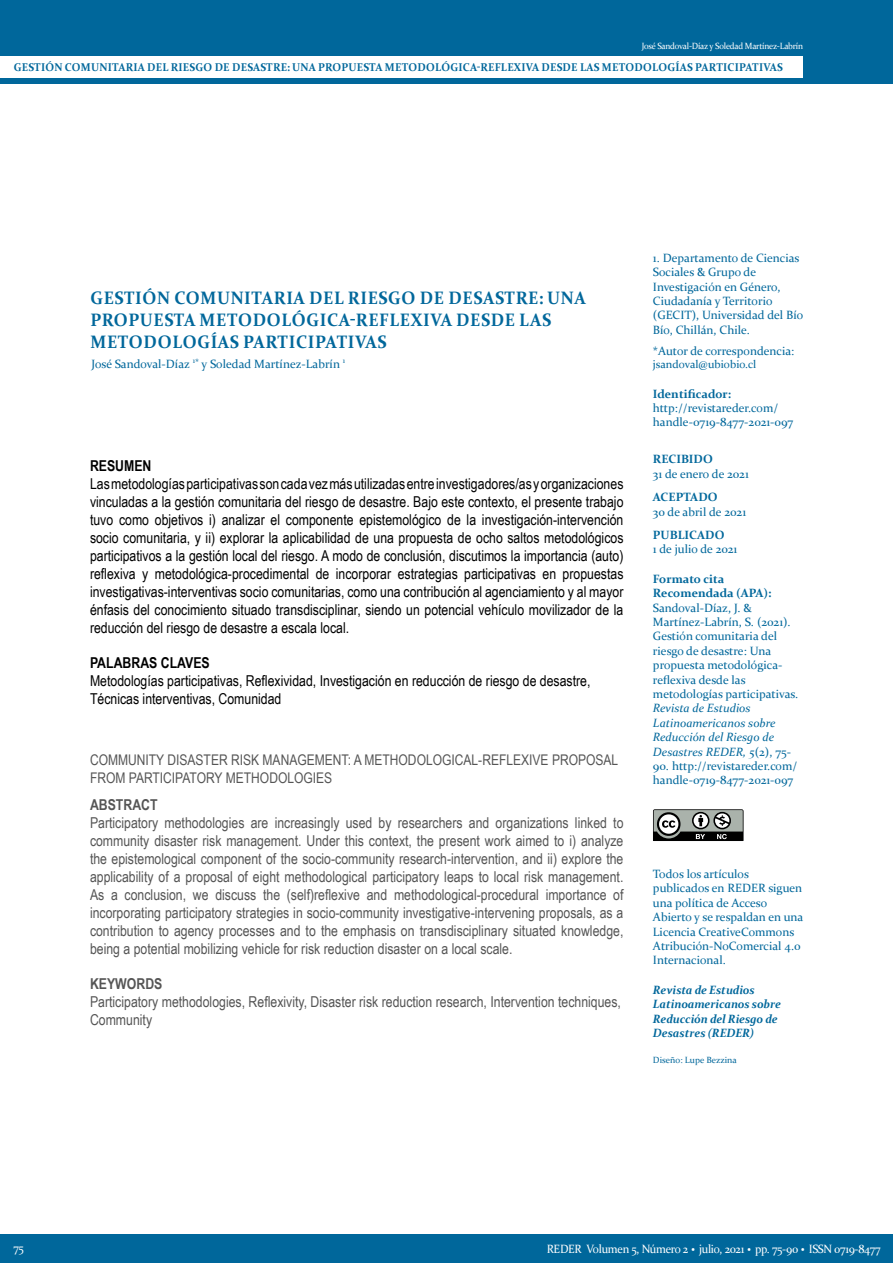
<style>
.page{position:relative;width:893px;height:1263px;background:#fff}
.page>*{position:absolute;margin:0;border:0;box-sizing:border-box;transform-origin:0 0}
.Título{font:700 18px/21.6px "Constantia";letter-spacing:.035em;color:#00679b;scale:.95 1}
.Cuerpo_PRIMER_PÁRRAF{font:15px/18px "Arial Narrow";color:#000;text-align:justify}
.Cuerpo_PRIMER_PÁRRAF-2{font:15px/18px "Arial Narrow";color:#555;text-align:justify}
.Subtítulos{font:700 15px "Arial Narrow";color:#000}
.Subtítulos-2{font:700 15px "Arial Narrow";color:#555}
.Subtítulos-3{font:14.7px/18px "Arial Narrow";color:#555}
.Autor{font:12px/14.4px "Constantia";color:#00679b}
.Título-2{font:italic 700 12px/14.4px "Constantia";letter-spacing:-.005em;color:#00679b;scale:.95 1}
.Autor-2{font:700 12px "Constantia";color:#00679b}
.t1{font:12px "Constantia";letter-spacing:-.025em;color:#fff;scale:.95 1}
.t2{font:700 11.25px "Constantia";letter-spacing:.02em;color:#00679b;scale:.95 1}
.Autor-3{font:11.25px "Constantia";color:#00679b}
.t3{font:9px "Constantia";letter-spacing:-.025em;color:#fff;scale:.95 1}
.Autor-4{font:9px "Constantia";color:#00679b}
.s1{font-style:italic}
.s2{font-weight:700;font-size:18px}
</style>
<div class="page">
<svg style="left:653px;top:809px;width:90px;height:32px"></svg>
<div style="left:0;top:0;width:893px;height:84px;background:#00679b"></div>
<div style="left:0;top:56px;width:803px;height:22px;background:#fff"></div>
<div style="left:0;top:1234px;width:893px;height:29px;background:#00679b"></div>
<p class="t3" style="left:642px;top:40px;width:171px">José Sandoval-Díaz y Soledad Martínez-Labrín</p>
<p class="t2" style="left:14px;top:60px;width:811px">GESTIÓN COMUNITARIA DEL RIESGO DE DESASTRE: UNA PROPUESTA METODOLÓGICA-REFLEXIVA DESDE LAS METODOLOGÍAS PARTICIPATIVAS</p>
<p class="Título" style="left:91px;top:286px;width:523px">GESTIÓN COMUNITARIA DEL RIESGO DE DESASTRE: UNA<br>PROPUESTA METODOLÓGICA-REFLEXIVA DESDE LAS<br>METODOLOGÍAS PARTICIPATIVAS</p>
<p class="Autor" style="left:92px;top:356px;width:255px">José Sandoval-Díaz <sup>1</sup><sup>*</sup> y Soledad Martínez-Labrín <sup>1</sup></p>
<p class="Subtítulos" style="left:90px;top:455px;width:63px">RESUMEN</p>
<p class="Cuerpo_PRIMER_PÁRRAF" style="left:90px;top:475px;width:535px">Las metodologías participativas son cada vez más utilizadas entre investigadores/as y organizaciones vinculadas a la gestión comunitaria del riesgo de desastre. Bajo este contexto, el presente trabajo tuvo como objetivos i) analizar el componente epistemológico de la investigación-intervención socio comunitaria, y ii) explorar la aplicabilidad de una propuesta de ocho saltos metodológicos participativos a la gestión local del riesgo. A modo de conclusión, discutimos la importancia (auto) reflexiva y metodológica-procedimental de incorporar estrategias participativas en propuestas investigativas-interventivas socio comunitarias, como una contribución al agenciamiento y al mayor énfasis del conocimiento situado transdisciplinar, siendo un potencial vehículo movilizador de la reducción del riesgo de desastre a escala local.</p>
<p class="Subtítulos" style="left:90px;top:651px;width:121px">PALABRAS CLAVES</p>
<p class="Cuerpo_PRIMER_PÁRRAF" style="left:90px;top:671px;width:502px">Metodologías participativas, Reflexividad, Investigación en reducción de riesgo de desastre,<br>Técnicas interventivas, Comunidad</p>
<p class="Subtítulos-3" style="left:90px;top:750px;width:530px">COMMUNITY DISASTER RISK MANAGEMENT: A METHODOLOGICAL-REFLEXIVE PROPOSAL<br>FROM PARTICIPATORY METHODOLOGIES</p>
<p class="Subtítulos-2" style="left:90px;top:793px;width:69px">ABSTRACT</p>
<p class="Cuerpo_PRIMER_PÁRRAF-2" style="left:90px;top:813px;width:535px">Participatory methodologies are increasingly used by researchers and organizations linked to community disaster risk management. Under this context, the present work aimed to i) analyze the epistemological component of the socio-community research-intervention, and ii) explore the applicability of a proposal of eight methodological participatory leaps to local risk management.<br>As a conclusion, we discuss the (self)reflexive and methodological-procedural importance of incorporating participatory strategies in socio-community investigative-intervening proposals, as a contribution to agency processes and to the emphasis on transdisciplinary situated knowledge, being a potential mobilizing vehicle for risk reduction disaster on a local scale.</p>
<p class="Subtítulos-2" style="left:90px;top:972px;width:74px">KEYWORDS</p>
<p class="Cuerpo_PRIMER_PÁRRAF-2" style="left:90px;top:992px;width:533px">Participatory methodologies, Reflexivity, Disaster risk reduction research, Intervention techniques,<br>Community</p>
<p class="Autor" style="left:653px;top:250px;width:152px">1. Departamento de Ciencias<br>Sociales &amp; Grupo de<br>Investigación en Género,<br>Ciudadanía y Territorio (GECIT), Universidad del Bío<br>Bío, Chillán, Chile.</p>
<p class="Autor" style="left:653px;top:343px;width:143px">*Autor de correspondencia:</p>
<p class="Autor-3" style="left:653px;top:357px;width:105px">jsandoval@ubiobio.cl</p>
<p class="Autor-2" style="left:653px;top:385px;width:80px">Identificador:</p>
<p class="Autor" style="left:653px;top:400px;width:142px">http://revistareder.com/ handle-0719-8477-2021-097</p>
<p class="Autor-2" style="left:653px;top:451px;width:62px">RECIBIDO</p>
<p class="Autor" style="left:653px;top:466px;width:97px">31 de enero de 2021</p>
<p class="Autor-2" style="left:653px;top:489px;width:66px">ACEPTADO</p>
<p class="Autor" style="left:653px;top:504px;width:95px">30 de abril de 2021</p>
<p class="Autor-2" style="left:653px;top:527px;width:73px">PUBLICADO</p>
<p class="Autor" style="left:653px;top:542px;width:86px">1 de julio de 2021</p>
<p class="Autor-2" style="left:653px;top:570px;width:73px">Formato cita</p>
<p class="Autor-2" style="left:653px;top:585px;width:120px">Recomendada (APA):</p>
<p class="Autor" style="left:653px;top:600px;width:147px">Sandoval-Díaz, J. &amp;<br>Martínez-Labrín, S. (2021).<br>Gestión comunitaria del riesgo de desastre: Una propuesta metodológica&shy;reflexiva desde las metodologías participativas.<br><span class="s1">Revista de Estudios<br>Latinoamericanos sobre<br>Reducción del Riesgo de<br>Desastres REDER, 5</span>(2), 75-</p>
<p class="Autor" style="left:653px;top:758px;width:146px">90. http://revistareder.com/ handle-0719-8477-2021-097</p>
<p class="Autor" style="left:653px;top:866px;width:152px">Todos los artículos publicados en REDER siguen una política de Acceso<br>Abierto y se respaldan en una<br>Licencia CreativeCommons<br>Atribución-NoComercial 4.0<br>Internacional.</p>
<p class="Título-2" style="left:653px;top:982px;width:136px">Revista de Estudios<br>Latinoamericanos sobre<br>Reducción del Riesgo de<br>Desastres (REDER)</p>
<p class="Autor-4" style="left:653px;top:1053px;width:85px">Diseño: Lupe Bezzina</p>
<p class="t1" style="left:14px;top:1239px;width:13px">75</p>
<p class="t1" style="left:547px;top:1240px;width:353px">REDER Volumen 5, Número 2 <span class="s2">·</span> julio, 2021 <span class="s2">·</span> pp. 75-90 <span class="s2">·</span> ISSN 0719-8477</p>
</div>
